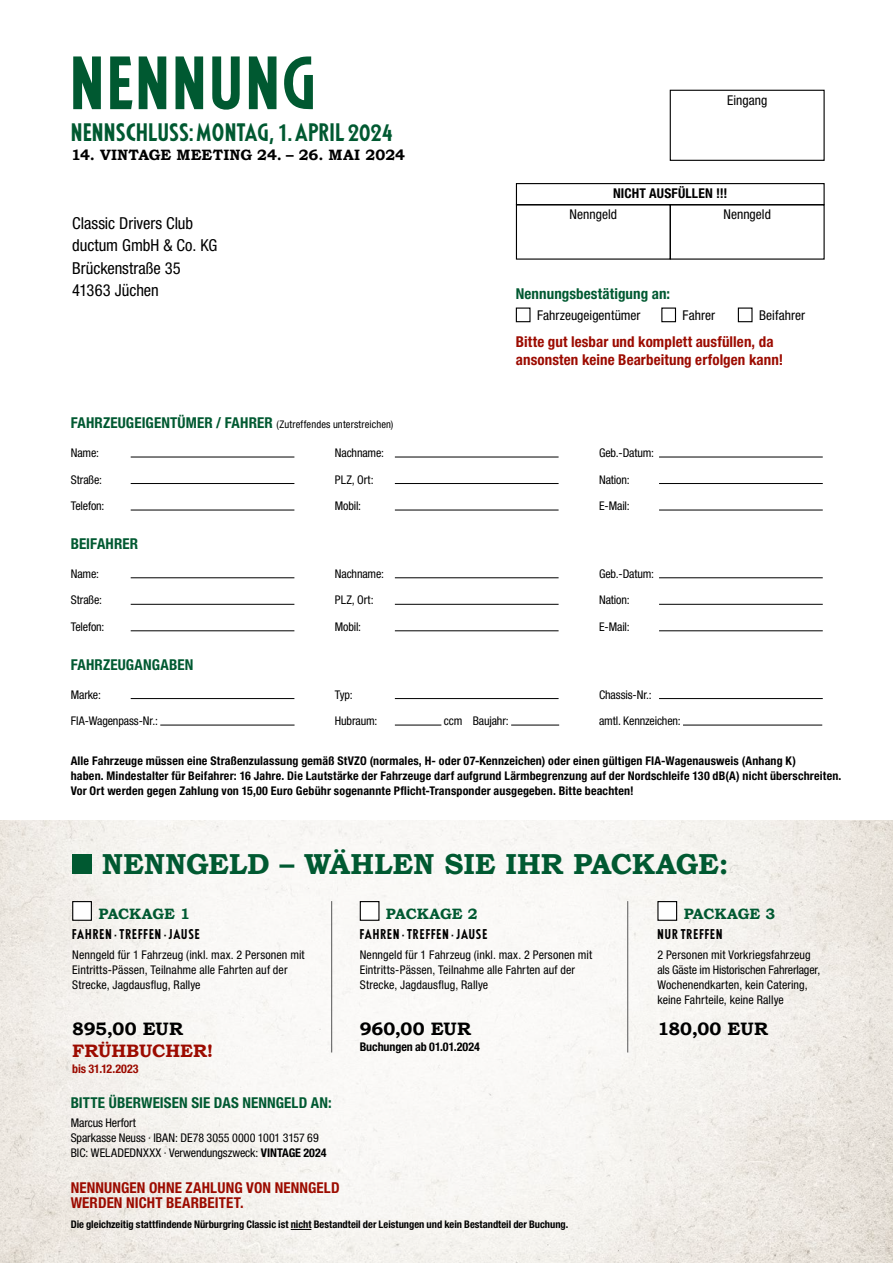
<style>
.page{position:relative;width:893px;height:1263px;background:#fff}
.page>*{position:absolute;margin:0;border:0;box-sizing:border-box;transform-origin:0 0}
.t1{font:700 condensed 63.6px "OPTI Kabel";letter-spacing:.035em;color:#005931}
.t2{font:700 28.95px "Bookman Old Style";letter-spacing:-.005em;color:#005931}
.t3{font:700 condensed 21.45px "OPTI Kabel";color:#005931}
.t4{font:700 18px "Bookman Old Style";color:#000}
.t5{font:700 18px "Bookman Old Style";color:#9c0b00}
.t6{font:condensed 16.5px/22.5px "Helvetica Neue LT Std";letter-spacing:-.005em;color:#000}
.t7{font:700 condensed 15px/18px "Helvetica Neue LT Std";letter-spacing:.005em;color:#9c0b00}
.t8{font:700 condensed 15px "Helvetica Neue LT Std";letter-spacing:.005em;color:#005931}
.t9{font:700 15px "Bookman Old Style";letter-spacing:.005em;color:#000}
.t10{font:700 15px "Bookman Old Style";letter-spacing:-.01em;color:#005931}
.t11{font:condensed 13.5px "Helvetica Neue LT Std";color:#000}
.t12{font:700 condensed 13.5px "Helvetica Neue LT Std";letter-spacing:.015em;color:#000}
.t13{font:condensed 12px/15px "Helvetica Neue LT Std";color:#000}
.t14{font:700 condensed 12px/15px "Helvetica Neue LT Std";letter-spacing:.015em;color:#000}
.t15{font:700 condensed 12px "OPTI Kabel";letter-spacing:.055em;color:#000}
.t16{font:700 condensed 12px "Helvetica Neue LT Std";letter-spacing:-.005em;color:#000}
.t17{font:700 condensed 12px "Helvetica Neue LT Std";letter-spacing:-.005em;color:#9c0b00}
.t18{font:700 condensed 10.5px "Helvetica Neue LT Std";color:#000}
.t19{font:condensed 10.5px "Helvetica Neue LT Std";letter-spacing:.015em;color:#000}
.s1{font-weight:700;font-size:15px;color:#005931}
.s2{font-weight:700}
</style>
<div class="page">
<img style="left:0;top:820px;width:893px;height:443px">
<hr style="left:331px;top:901px;width:1px;height:151px;background:#565656">
<hr style="left:627px;top:901px;width:1px;height:151px;background:#565656">
<div style="left:516px;top:307px;width:14px;height:15px;border:1px solid #000"></div>
<div style="left:661px;top:307px;width:15px;height:15px;border:1px solid #000"></div>
<div style="left:738px;top:307px;width:14px;height:15px;border:1px solid #000"></div>
<div style="left:670px;top:90px;width:155px;height:71px;border:1px solid #000"></div>
<div style="left:516px;top:204px;width:155px;height:56px;border:1px solid #000"></div>
<div style="left:516px;top:183px;width:309px;height:22px;border:1px solid #000"></div>
<hr style="left:131px;top:457px;width:163px;height:1px;background:#000">
<hr style="left:131px;top:483px;width:163px;height:1px;background:#000">
<hr style="left:131px;top:510px;width:163px;height:1px;background:#000">
<hr style="left:395px;top:457px;width:164px;height:1px;background:#000">
<hr style="left:395px;top:483px;width:164px;height:1px;background:#000">
<hr style="left:395px;top:510px;width:164px;height:1px;background:#000">
<hr style="left:659px;top:457px;width:164px;height:1px;background:#000">
<hr style="left:659px;top:483px;width:164px;height:1px;background:#000">
<hr style="left:659px;top:510px;width:164px;height:1px;background:#000">
<hr style="left:131px;top:577px;width:163px;height:1px;background:#000">
<hr style="left:131px;top:604px;width:163px;height:1px;background:#000">
<hr style="left:131px;top:630px;width:163px;height:1px;background:#000">
<hr style="left:395px;top:577px;width:164px;height:1px;background:#000">
<hr style="left:395px;top:604px;width:164px;height:1px;background:#000">
<hr style="left:395px;top:630px;width:164px;height:1px;background:#000">
<hr style="left:659px;top:577px;width:164px;height:1px;background:#000">
<hr style="left:659px;top:604px;width:164px;height:1px;background:#000">
<hr style="left:659px;top:630px;width:164px;height:1px;background:#000">
<hr style="left:131px;top:698px;width:163px;height:1px;background:#000">
<hr style="left:160px;top:725px;width:135px;height:1px;background:#000">
<hr style="left:395px;top:698px;width:164px;height:1px;background:#000">
<hr style="left:395px;top:725px;width:46px;height:1px;background:#000">
<hr style="left:511px;top:725px;width:48px;height:1px;background:#000">
<hr style="left:659px;top:698px;width:164px;height:1px;background:#000">
<hr style="left:683px;top:725px;width:139px;height:1px;background:#000">
<div style="left:72px;top:854px;width:20px;height:20px;background:#005931"></div>
<div style="left:73px;top:901px;width:18px;height:19px;background:#fff"></div>
<div style="left:72px;top:901px;width:20px;height:20px;border:1px solid #000"></div>
<div style="left:360px;top:901px;width:19px;height:19px;background:#fff"></div>
<div style="left:360px;top:901px;width:19px;height:20px;border:1px solid #000"></div>
<div style="left:658px;top:901px;width:19px;height:19px;background:#fff"></div>
<div style="left:657px;top:901px;width:20px;height:20px;border:1px solid #000"></div>
<svg style="left:291px;top:1229px;width:20px;height:1px"></svg>
<h1 class="t1" style="left:71px;top:42px;width:248px">NENNUNG</h1>
<h3 class="t3" style="left:71px;top:118px;width:323px">NENNSCHLUSS: MONTAG, 1. APRIL 2024</h3>
<p class="t9" style="left:71px;top:144px;width:336px">14. VINTAGE MEETING 24. – 26. MAI 2024</p>
<h3 class="t6" style="left:72px;top:211px;width:147px">Classic Drivers Club ductum GmbH &amp; Co. KG<br>Brückenstraße 35<br>41363 Jüchen</h3>
<p class="t11" style="left:727px;top:92px;width:42px">Eingang</p>
<p class="t12" style="left:613px;top:185px;width:116px">NICHT AUSFÜLLEN !!!</p>
<p class="t11" style="left:570px;top:207px;width:49px">Nenngeld</p>
<p class="t11" style="left:723px;top:207px;width:49px">Nenngeld</p>
<p class="t8" style="left:516px;top:285px;width:156px">Nennungsbestätigung an:</p>
<p class="t11" style="left:537px;top:307px;width:105px">Fahrzeugeigentümer</p>
<p class="t11" style="left:682px;top:307px;width:34px">Fahrer</p>
<p class="t11" style="left:759px;top:307px;width:48px">Beifahrer</p>
<p class="t7" style="left:516px;top:332px;width:269px">Bitte gut lesbar und komplett ausfüllen, da ansonsten keine Bearbeitung erfolgen kann!</p>
<p class="t19" style="left:71px;top:418px;width:324px"><span class="s1">FAHRZEUGEIGENTÜMER / FAHRER</span> (Zutreffendes unterstreichen)</p>
<p class="t13" style="left:71px;top:445px;width:30px">Name:</p>
<p class="t13" style="left:71px;top:472px;width:33px">Straße:</p>
<p class="t13" style="left:71px;top:498px;width:35px">Telefon:</p>
<p class="t8" style="left:71px;top:535px;width:69px">BEIFAHRER</p>
<p class="t13" style="left:71px;top:566px;width:30px">Name:</p>
<p class="t13" style="left:71px;top:593px;width:33px">Straße:</p>
<p class="t13" style="left:71px;top:619px;width:35px">Telefon:</p>
<p class="t8" style="left:71px;top:655px;width:124px">FAHRZEUGANGABEN</p>
<p class="t13" style="left:71px;top:687px;width:32px">Marke:</p>
<p class="t13" style="left:71px;top:713px;width:89px">FIA-Wagenpass-Nr.:</p>
<p class="t13" style="left:335px;top:445px;width:51px">Nachname:</p>
<p class="t13" style="left:335px;top:472px;width:40px">PLZ, Ort:</p>
<p class="t13" style="left:335px;top:498px;width:28px">Mobil:</p>
<p class="t13" style="left:335px;top:566px;width:51px">Nachname:</p>
<p class="t13" style="left:335px;top:593px;width:40px">PLZ, Ort:</p>
<p class="t13" style="left:335px;top:619px;width:28px">Mobil:</p>
<p class="t13" style="left:335px;top:687px;width:19px">Typ:</p>
<p class="t13" style="left:335px;top:713px;width:44px">Hubraum:</p>
<p class="t13" style="left:444px;top:713px;width:66px">ccm Baujahr:</p>
<p class="t13" style="left:599px;top:445px;width:57px">Geb.-Datum:</p>
<p class="t13" style="left:599px;top:472px;width:32px">Nation:</p>
<p class="t13" style="left:599px;top:498px;width:32px">E-Mail:</p>
<p class="t13" style="left:599px;top:566px;width:57px">Geb.-Datum:</p>
<p class="t13" style="left:599px;top:593px;width:32px">Nation:</p>
<p class="t13" style="left:599px;top:619px;width:32px">E-Mail:</p>
<p class="t13" style="left:599px;top:687px;width:54px">Chassis-Nr.:</p>
<p class="t13" style="left:599px;top:713px;width:83px">amtl. Kennzeichen:</p>
<p class="t14" style="left:71px;top:753px;width:772px">Alle Fahrzeuge müssen eine Straßenzulassung gemäß StVZO (normales, H- oder 07-Kennzeichen) oder einen gültigen FIA-Wagenausweis (Anhang K)<br>haben. Mindestalter für Beifahrer: 16 Jahre. Die Lautstärke der Fahrzeuge darf aufgrund Lärmbegrenzung auf der Nordschleife 130 dB(A) nicht überschreiten.<br>Vor Ort werden gegen Zahlung von 15,00 Euro Gebühr sogenannte Pflicht-Transponder ausgegeben. Bitte beachten!</p>
<h2 class="t2" style="left:102px;top:843px;width:628px">NENNGELD – WÄHLEN SIE IHR PACKAGE:</h2>
<p class="t10" style="left:98px;top:902px;width:93px">PACKAGE 1</p>
<p class="t15" style="left:72px;top:926px;width:129px">FAHREN • TREFFEN • JAUSE</p>
<p class="t13" style="left:72px;top:947px;width:234px">Nenngeld für 1 Fahrzeug (inkl. max. 2 Personen mit<br>Eintritts-Pässen, Teilnahme alle Fahrten auf der<br>Strecke, Jagdausflug, Rallye</p>
<p class="t10" style="left:386px;top:902px;width:93px">PACKAGE 2</p>
<p class="t15" style="left:360px;top:926px;width:129px">FAHREN • TREFFEN • JAUSE</p>
<p class="t13" style="left:360px;top:947px;width:234px">Nenngeld für 1 Fahrzeug (inkl. max. 2 Personen mit<br>Eintritts-Pässen, Teilnahme alle Fahrten auf der<br>Strecke, Jagdausflug, Rallye</p>
<p class="t10" style="left:684px;top:902px;width:93px">PACKAGE 3</p>
<p class="t15" style="left:657px;top:926px;width:67px">NUR TREFFEN</p>
<p class="t13" style="left:657px;top:947px;width:164px">2 Personen mit Vorkriegsfahrzeug als Gäste im Historischen Fahrerlager, Wochenendkarten, kein Catering, keine Fahrteile, keine Rallye</p>
<h3 class="t4" style="left:72px;top:1016px;width:112px">895,00 EUR</h3>
<h3 class="t5" style="left:72px;top:1038px;width:143px">FRÜHBUCHER!</h3>
<p class="t17" style="left:72px;top:1061px;width:68px">bis 31.12.2023</p>
<h3 class="t4" style="left:360px;top:1016px;width:113px">960,00 EUR</h3>
<h3 class="t4" style="left:657px;top:1016px;width:112px">180,00 EUR</h3>
<p class="t16" style="left:360px;top:1040px;width:122px">Buchungen ab 01.01.2024</p>
<p class="t8" style="left:71px;top:1093px;width:263px">BITTE ÜBERWEISEN SIE DAS NENNGELD AN:</p>
<p class="t13" style="left:71px;top:1115px;width:258px">Marcus Herfort<br>Sparkasse Neuss · IBAN: DE78 3055 0000 1001 3157 69<br>BIC: WELADEDNXXX · Verwendungszweck: <span class="s2">VINTAGE 2024</span></p>
<p class="t7" style="left:71px;top:1180px;width:270px;line-height:15px">NENNUNGEN OHNE ZAHLUNG VON NENNGELD<br>WERDEN NICHT BEARBEITET.</p>
<p class="t18" style="left:71px;top:1218px;width:499px">Die gleichzeitig stattfindende Nürburgring Classic ist nicht Bestandteil der Leistungen und kein Bestandteil der Buchung.</p>
</div>
